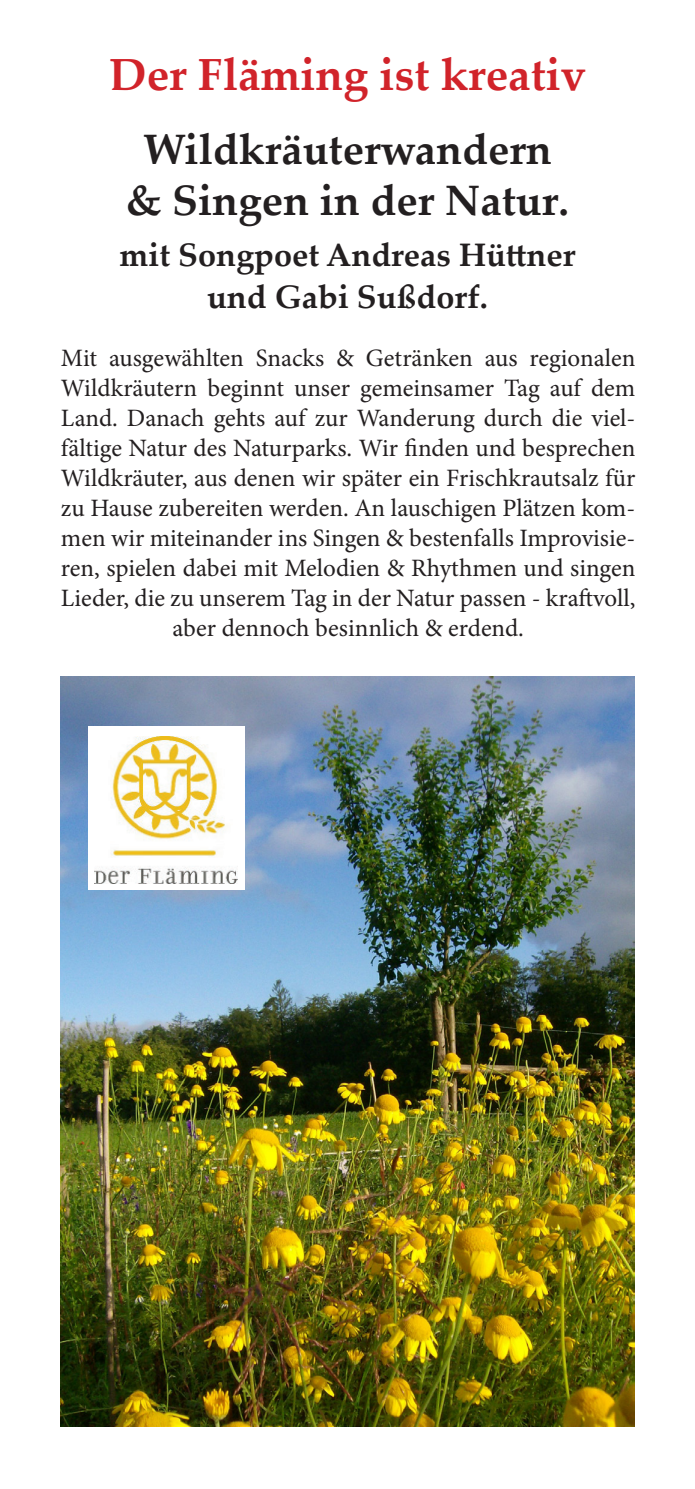
<style>
.page{position:relative;width:695px;height:1489px;background:#fff}
.page>*{position:absolute;margin:0;border:0;box-sizing:border-box;transform-origin:0 0}
.t1{font:700 45px "Palatino Linotype";color:#d1232a}
.t2{font:700 42.5px "Palatino Linotype";color:#231f20}
.t3{font:700 32.5px "Palatino Linotype";color:#231f20}
.t4{font:25px/30px "Minion Pro";color:#231f20;text-align:center}
</style>
<div class="page">
<img style="left:60px;top:676px;width:574px;height:750px">
<img style="left:89px;top:726px;width:155px;height:163px">
<img style="left:95px;top:736px;width:143px;height:147px">
<p class="t1" style="left:109px;top:42px;width:478px">Der Fläming ist kreativ</p>
<p class="t2" style="left:143px;top:119px;width:410px">Wildkräuterwandern</p>
<p class="t2" style="left:126px;top:170px;width:444px">&amp; Singen in der Natur.</p>
<p class="t3" style="left:120px;top:232px;width:457px">mit Songpoet Andreas Hüttner</p>
<p class="t3" style="left:207px;top:274px;width:282px">und Gabi Sußdorf.</p>
<p class="t4" style="left:61px;top:343px;width:576px">Mit ausgewählten Snacks &amp; Getränken aus regionalen Wildkräutern beginnt unser gemeinsamer Tag auf dem Land. Danach gehts auf zur Wanderung durch die viel&shy;fältige Natur des Naturparks. Wir finden und besprechen Wildkräuter, aus denen wir später ein Frischkrautsalz für zu Hause zubereiten werden. An lauschigen Plätzen kom&shy;men wir miteinander ins Singen &amp; bestenfalls Improvisie&shy;ren, spielen dabei mit Melodien &amp; Rhythmen und singen Lieder, die zu unserem Tag in der Natur passen - kraftvoll, aber dennoch besinnlich &amp; erdend.</p>
</div>
